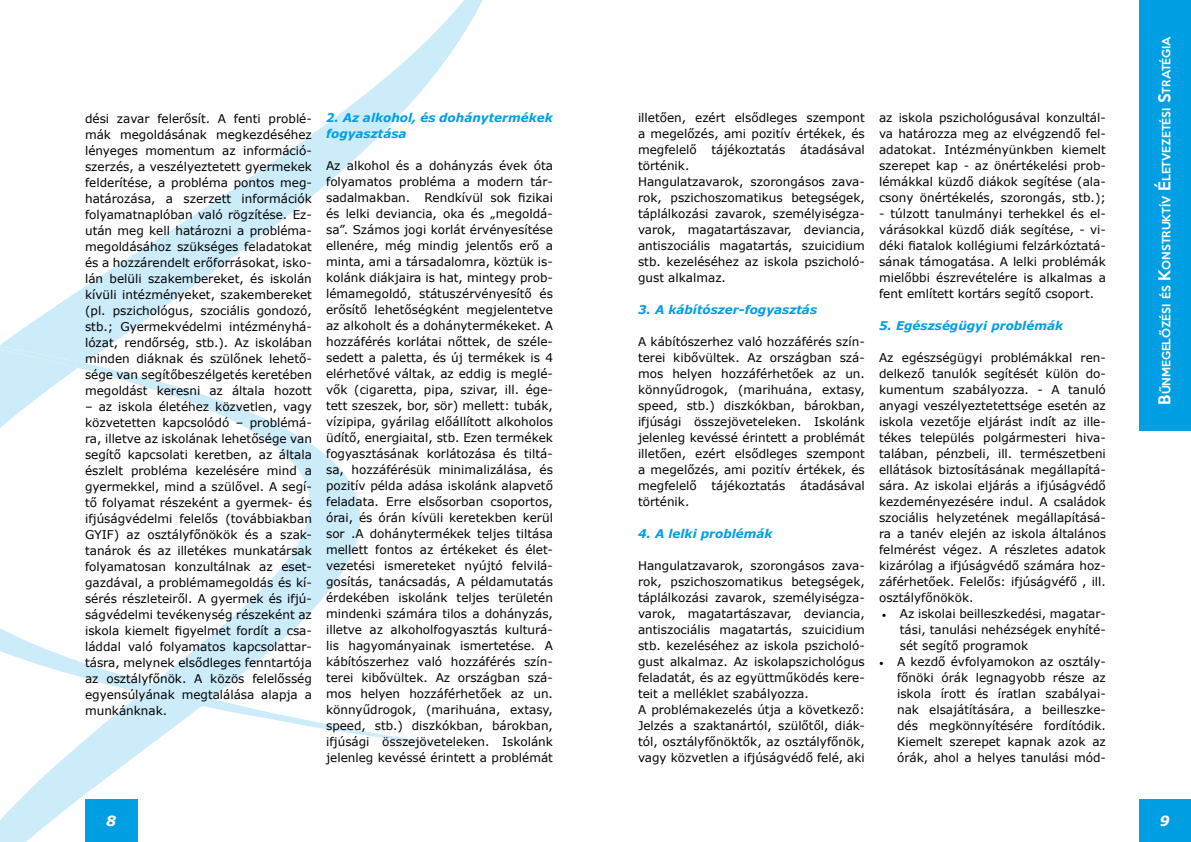
<style>
.page{position:relative;width:1191px;height:842px;background:#fff}
.page>*{position:absolute;margin:0;border:0;box-sizing:border-box;transform-origin:0 0}
.t1{font:italic 700 14px "Verdana";color:#fff}
.t2{font:12px/16px "Verdana";color:#000;text-align:justify}
.t3{font:italic 700 12px/16px "Verdana";color:#009fe3}
.t4{font:500 10.5px "Keep Calm";color:#fff}
.s1{font-family:"Minion Pro"}
.s2{font-size:15px}
</style>
<div class="page">
<div style="left:1138px;top:799px;width:53px;height:43px;background:#009fe3"></div>
<div style="left:1138px;top:0;width:53px;height:431px;background:#009fe3"></div>
<svg style="left:0;top:380px;width:479px;height:462px"></svg>
<svg style="left:0;top:0;width:483px;height:349px"></svg>
<svg style="left:0;top:349px;width:153px;height:343px"></svg>
<p class="t2" style="left:85px;top:110px;width:228px">dési zavar felerősít. A fenti problé&shy;mák megoldásának megkezdéséhez lényeges momentum az információ&shy;szerzés, a veszélyeztetett gyermekek felderítése, a probléma pontos meg&shy;határozása, a szerzett információk folyamatnaplóban való rögzítése. Ez&shy;után meg kell határozni a probléma&shy;megoldásához szükséges feladatokat és a hozzárendelt erőforrásokat, isko&shy;lán belüli szakembereket, és iskolán kívüli intézményeket, szakembereket (pl. pszichológus, szociális gondozó, stb.; Gyermekvédelmi intézményhá&shy;lózat, rendőrség, stb.). Az iskolában minden diáknak és szülőnek lehető&shy;sége van segítőbeszélgetés keretében megoldást keresni az általa hozott</p>
<p class="t2" style="left:85px;top:398px;width:228px">– az iskola életéhez közvetlen, vagy közvetetten kapcsolódó – problémá&shy;ra, illetve az iskolának lehetősége van segítő kapcsolati keretben, az általa észlelt probléma kezelésére mind a gyermekkel, mind a szülővel. A segí&shy;tő folyamat részeként a gyermek- és ifjúságvédelmi felelős (továbbiakban GYIF) az osztályfőnökök és a szak&shy;tanárok és az illetékes munkatársak folyamatosan konzultálnak az eset&shy;gazdával, a problémamegoldás és kí&shy;sérés részleteiről. A gyermek és ifjú&shy;ságvédelmi tevékenység részeként az iskola kiemelt figyelmet fordít a csa&shy;láddal való folyamatos kapcsolattar&shy;tásra, melynek elsődleges fenntartója az osztályfőnök. A közös felelősség egyensúlyának megtalálása alapja a munkánknak.</p>
<p class="t3" style="left:326px;top:110px;width:228px">2. Az alkohol, és dohánytermékek fogyasztása</p>
<p class="t2" style="left:326px;top:158px;width:228px">Az alkohol és a dohányzás évek óta folyamatos probléma a modern tár&shy;sadalmakban. Rendkívül sok fizikai és lelki deviancia, oka és „megoldá&shy;sa”. Számos jogi korlát érvényesítése ellenére, még mindig jelentős erő a minta, ami a társadalomra, köztük is&shy;kolánk diákjaira is hat, mintegy prob&shy;lémamegoldó, státuszérvényesítő és erősítő lehetőségként megjelentetve az alkoholt és a dohánytermékeket. A hozzáférés korlátai nőttek, de széle&shy;sedett a paletta, és új termékek is 4 elérhetővé váltak, az eddig is meglé&shy;vők (cigaretta, pipa, szivar, ill. ége&shy;tett szeszek, bor, sör) mellett: tubák, vízipipa, gyárilag előállított alkoholos üdítő, energiaital, stb. Ezen termékek fogyasztásának korlátozása és tiltá&shy;sa, hozzáférésük minimalizálása, és pozitív példa adása iskolánk alapvető feladata. Erre elsősorban csoportos, órai, és órán kívüli keretekben kerül sor .A dohánytermékek teljes tiltása mellett fontos az értékeket és élet&shy;vezetési ismereteket nyújtó felvilá&shy;gosítás, tanácsadás, A példamutatás érdekében iskolánk teljes területén mindenki számára tilos a dohányzás, illetve az alkoholfogyasztás kulturá&shy;lis hagyományainak ismertetése. A kábítószerhez való hozzáférés szín&shy;terei kibővültek. Az országban szá&shy;mos helyen hozzáférhetőek az un. könnyűdrogok, (marihuána, extasy, speed, stb.) diszkókban, bárokban, ifjúsági összejöveteleken. Iskolánk jelenleg kevéssé érintett a problémát</p>
<p class="t2" style="left:638px;top:110px;width:228px;text-align:left">illetően, ezért elsődleges szempont a megelőzés, ami pozitív értékek, és megfelelő tájékoztatás átadásával történik.<br>Hangulatzavarok, szorongásos zava&shy;rok, pszichoszomatikus betegségek, táplálkozási zavarok, személyiségza&shy;varok, magatartászavar, deviancia, antiszociális magatartás, szuicidium stb. kezeléséhez az iskola pszicholó&shy;gust alkalmaz.</p>
<p class="t3" style="left:638px;top:302px;width:181px">3. A kábítószer-fogyasztás</p>
<p class="t2" style="left:638px;top:334px;width:228px">A kábítószerhez való hozzáférés szín&shy;terei kibővültek. Az országban szá&shy;mos helyen hozzáférhetőek az un. könnyűdrogok, (marihuána, extasy, speed, stb.) diszkókban, bárokban, ifjúsági összejöveteleken. Iskolánk jelenleg kevéssé érintett a problémát illetően, ezért elsődleges szempont a megelőzés, ami pozitív értékek, és megfelelő tájékoztatás átadásával történik.</p>
<p class="t3" style="left:638px;top:526px;width:136px">4. A lelki problémák</p>
<p class="t2" style="left:638px;top:558px;width:228px;text-align:left">Hangulatzavarok, szorongásos zava&shy;rok, pszichoszomatikus betegségek, táplálkozási zavarok, személyiségza&shy;varok, magatartászavar, deviancia, antiszociális magatartás, szuicidium stb. kezeléséhez az iskola pszicholó&shy;gust alkalmaz. Az iskolapszichológus feladatát, és az együttműködés kere&shy;teit a melléklet szabályozza.<br>A problémakezelés útja a következő:<br>Jelzés a szaktanártól, szülőtől, diák&shy;tól, osztályfőnöktők, az osztályfőnök, vagy közvetlen a ifjúságvédő felé, aki</p>
<p class="t2" style="left:879px;top:110px;width:228px">az iskola pszichológusával konzultál&shy;va határozza meg az elvégzendő fel&shy;adatokat. Intézményünkben kiemelt szerepet kap - az önértékelési prob&shy;lémákkal küzdő diákok segítése (ala&shy;csony önértékelés, szorongás, stb.);</p>
<p class="t2" style="left:879px;top:206px;width:228px">- túlzott tanulmányi terhekkel és el&shy;várásokkal küzdő diák segítése, - vi&shy;déki fiatalok kollégiumi felzárkóztatá&shy;sának támogatása. A lelki problémák mielőbbi észrevételére is alkalmas a fent említett kortárs segítő csoport.</p>
<p class="t3" style="left:879px;top:318px;width:186px">5. Egészségügyi problémák</p>
<p class="t2" style="left:879px;top:350px;width:228px">Az egészségügyi problémákkal ren&shy;delkező tanulók segítését külön do&shy;kumentum szabályozza. - A tanuló anyagi veszélyeztetettsége esetén az iskola vezetője eljárást indít az ille&shy;tékes település polgármesteri hiva&shy;talában, pénzbeli, ill. természetbeni ellátások biztosításának megállapítá&shy;sára. Az iskolai eljárás a ifjúságvédő kezdeményezésére indul. A családok szociális helyzetének megállapításá&shy;ra a tanév elején az iskola általános felmérést végez. A részletes adatok kizárólag a ifjúságvédő számára hoz&shy;záférhetőek. Felelős: ifjúságvéfő , ill. osztályfőnökök.</p>
<p class="t2" style="left:900px;top:606px;width:207px;text-indent:-18px"><span class="s1">•</span> Az iskolai beilleszkedési, magatar&shy;tási, tanulási nehézségek enyhíté&shy;sét segítő programok</p>
<p class="t2" style="left:897px;top:654px;width:210px;text-indent:-18px"><span class="s1">•</span> A kezdő évfolyamokon az osztály&shy;főnöki órák legnagyobb része az iskola írott és íratlan szabályai&shy;nak elsajátítására, a beilleszke&shy;dés megkönnyítésére fordítódik.<br>Kiemelt szerepet kapnak azok az órák, ahol a helyes tanulási mód-</p>
<p class="t4" style="left:1157px;top:405px;width:370px;rotate:-90deg"><span class="s2">B</span>űnmegelőzési és <span class="s2">K</span>onstruktív <span class="s2">É</span> letvezetési <span class="s2">S</span>tratégia</p>
<p class="t1" style="left:106px;top:811px;width:11px">8</p>
<p class="t1" style="left:1159px;top:811px;width:11px">9</p>
</div>
